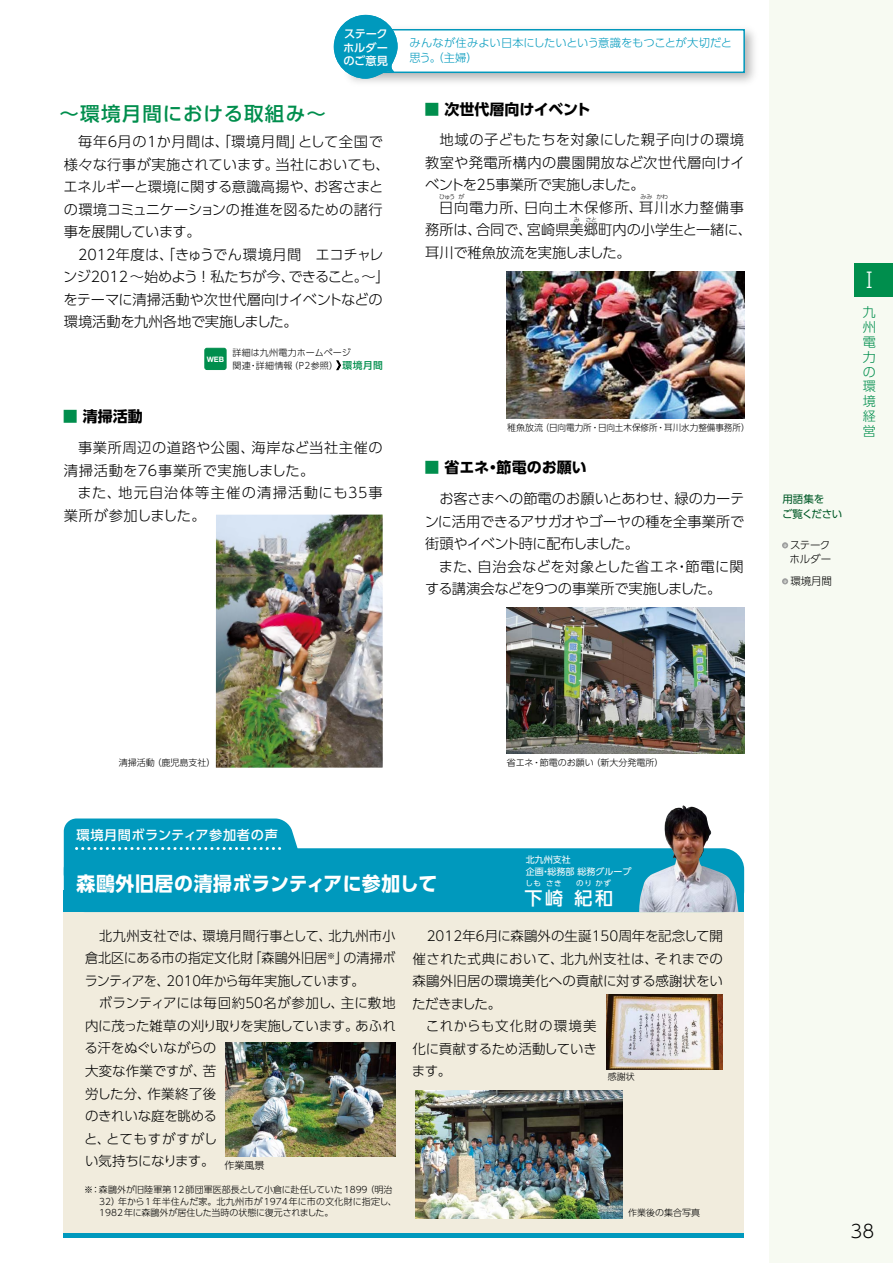
<style>
.page{position:relative;width:893px;height:1263px;background:#fff}
.page>*{position:absolute;margin:0;border:0;box-sizing:border-box;transform-origin:0 0}
.t1{font:300 21px "UD Shin Go Pro";color:#fff}
.t2{font:700 19.5px "UD Shin Go Pro";letter-spacing:.015em;color:#fff}
.t3{font:500 19.5px "UD Shin Go Pro";letter-spacing:.055em;color:#008e4d}
.t4{font:500 18px "UD Shin Go Pro";color:#fff}
.t5{font:300 18px "UD Shin Go Pro";color:#000}
.t6{font:700 15px "UD Shin Go Pro";color:#000}
.t7{font:300 14.25px/22.5px "UD Shin Go Pro";color:#000}
.t8{font:300 14.25px/22.5px "UD Shin Go Pro";letter-spacing:-.02em;color:#000}
.t9{font:300 14.25px/22.5px "UD Shin Go Pro";letter-spacing:.04em;color:#000}
.t10{font:300 14.25px/22.5px "UD Shin Go Pro";letter-spacing:.05em;color:#000}
.t11{font:300 13.5px/22.5px "UD Shin Go Pro";color:#000;text-align:justify}
.t12{font:300 13.5px "UD Shin Go Pro";letter-spacing:.035em;color:#000}
.t13{font:300 13.5px "UD Shin Go Pro";letter-spacing:-.02em;color:#000}
.t14{font:300 13.5px "UD Shin Go Pro";letter-spacing:.085em;color:#000}
.t15{font:500 13.2px "UD Shin Go Pro";letter-spacing:.035em;color:#fff}
.t16{font:300 13.05px/14.9px "UD Shin Go Pro";color:#008e4d;text-align:justify}
.t17{font:300 11.25px/15px "UD Shin Go Pro";letter-spacing:-.005em;color:#0099bd}
.t18{font:500 11.25px/13.5px "UD Shin Go Pro";letter-spacing:-.025em;color:#fff;text-align:justify}
.t19{font:300 10.5px/13.5px "UD Shin Go Pro";letter-spacing:-.025em;color:#000;text-align:right}
.t20{font:10.5px/15px "UD Shin Go Pro";letter-spacing:-.025em;color:#005927}
.t21{font:300 10.05px "UD Shin Go Pro";color:#000}
.t22{font:300 9px/11.2px "UD Shin Go Pro";color:#000}
.t23{font:300 9px/12.8px "UD Shin Go Pro";letter-spacing:.03em;color:#000}
.t24{font:9px/12px "UD Shin Go Pro";color:#fff}
.t25{font:7.5px "UD Shin Go Pro";letter-spacing:.09em;color:#fff}
.t26{font:700 7.5px "Helvetica Neue";color:#fff}
.t27{font:300 6px "UD Shin Go Pro";letter-spacing:-.095em;color:#000}
.s1{color:#008e4d}
.s2{font-weight:500;font-size:9.75px;color:#008e4d}
.s3{color:#9fa0a0}
</style>
<div class="page">
<img style="left:63px;top:0;width:830px;height:1263px">
<h2 class="t3" style="left:60px;top:98px;width:268px">～環境月間における取組み～</h2>
<p class="t18" style="left:343px;top:27px;width:46px">ステークホルダーのご意見</p>
<p class="t17" style="left:409px;top:35px;width:324px">みんなが住みよい日本にしたいという意識をもつことが大切だと思う。（主婦）</p>
<p class="t6" style="left:424px;top:97px;width:168px"><span class="s1">■</span> 次世代層向けイベント</p>
<p class="t7" style="left:64px;top:130px;width:328px;text-indent:15px">毎年６月の１か月間は、「環境月間」として全国で様々な行事が実施されています。当社においても、エネルギーと環境に関する意識高揚や、お客さまとの環境コミュニケーションの推進を図るための諸行事を展開しています。</p>
<p class="t8" style="left:63px;top:242px;width:328px;text-indent:15px">2012年度は、「きゅうでん環境月間　エコチャレンジ2012～始めよう ！私たちが今、できること。～」をテーマに清掃活動や次世代層向けイベントなどの環境活動を九州各地で実施しました。</p>
<p class="t6" style="left:63px;top:404px;width:81px"><span class="s1">■</span> 清掃活動</p>
<p class="t26" style="left:207px;top:355px;width:19px">WEB</p>
<p class="t23" style="left:232px;top:346px;width:152px">詳細は九州電力ホームページ<br>関連・詳細情報（P2参照）<span class="s2">環境月間</span></p>
<p class="t9" style="left:64px;top:436px;width:320px;text-indent:14px">事業所周辺の道路や公園、海岸など当社主催の清掃活動を76事業所で実施しました。</p>
<p class="t10" style="left:64px;top:481px;width:320px;text-indent:14px">また、地元自治体等主催の清掃活動にも35事業所が参加しました。</p>
<p class="t7" style="left:425px;top:128px;width:321px;text-align:justify;text-indent:14px">地域の子どもたちを対象にした親子向けの環境教室や発電所構内の農園開放など次世代層向けイベントを25事業所で実施しました。</p>
<p class="t7" style="left:425px;top:196px;width:328px;text-indent:14px">日向電力所、日向土木保修所、耳川水力整備事務所は、合同で、宮崎県美郷町内の小学生と一緒に、耳川で稚魚放流を実施しました。</p>
<p class="t27" style="left:439px;top:192px;width:27px">ひゅう が</p>
<p class="t27" style="left:640px;top:192px;width:29px">みみ かわ</p>
<p class="t27" style="left:574px;top:215px;width:25px">み　さと</p>
<p class="t22" style="left:507px;top:422px;width:244px">稚魚放流（日向電力所・日向土木保修所・耳川水力整備事務所）</p>
<p class="t6" style="left:424px;top:455px;width:164px"><span class="s1">■</span> 省エネ・節電のお願い</p>
<p class="t7" style="left:425px;top:487px;width:321px;text-align:justify;text-indent:15px">お客さまへの節電のお願いとあわせ、緑のカーテンに活用できるアサガオやゴーヤの種を全事業所で街頭やイベント時に配布しました。</p>
<p class="t7" style="left:425px;top:555px;width:320px;text-indent:14px">また、自治会などを対象とした省エネ・節電に関する講演会などを９つの事業所で実施しました。</p>
<h1 class="t1" style="left:859px;top:263px;width:14px">Ⅰ</h1>
<p class="t16" style="left:863px;top:304px;width:14px">九州電力の環境経営</p>
<p class="t20" style="left:782px;top:491px;width:62px">用語集を<br>ご覧ください</p>
<p class="t19" style="left:780px;top:538px;width:53px"><span class="s3">・</span>ステークホルダー</p>
<p class="t19" style="left:780px;top:574px;width:54px"><span class="s3">・</span>環境月間</p>
<p class="t22" style="left:119px;top:756px;width:98px">清掃活動（鹿児島支社）</p>
<p class="t15" style="left:77px;top:824px;width:203px">環境月間ボランティア参加者の声</p>
<h2 class="t2" style="left:77px;top:868px;width:362px">森鷗外旧居の清掃ボランティアに参加して</h2>
<p class="t22" style="left:507px;top:757px;width:158px">省エネ・節電のお願い（新大分発電所）</p>
<p class="t24" style="left:526px;top:853px;width:107px">北九州支社<br>企画・総務部 総務グループ</p>
<p class="t25" style="left:526px;top:877px;width:38px">しも さき</p>
<p class="t25" style="left:576px;top:877px;width:36px">のりかず</p>
<p class="t4" style="left:524px;top:884px;width:90px">下崎 紀和</p>
<p class="t11" style="left:85px;top:924px;width:312px;text-indent:15px">北九州支社では、環境月間行事として、北九州市小倉北区にある市の指定文化財「森鷗外旧居<sup>※</sup>」の清掃ボランティアを、2010年から毎年実施しています。</p>
<p class="t11" style="left:84px;top:991px;width:313px;text-align:left;text-indent:15px">ボランティアには毎回約50名が参加し、主に敷地内に茂った雑草の刈り取りを実施しています。あふれる汗をぬぐいながらの<br>大変な作業ですが、苦<br>労した分、作業終了後<br>のきれいな庭を眺める<br>と、とてもすがすがし<br>い気持ちになります。</p>
<p class="t21" style="left:225px;top:1156px;width:41px">作業風景</p>
<p class="t22" style="left:99px;top:1184px;width:299px;text-indent:-15px">※：森鷗外が旧陸軍第12師団軍医部長として小倉に赴任していた1899（明治<br>32）年から1年半住んだ家。北九州市が1974年に市の文化財に指定し、<br>1982年に森鷗外が居住した当時の状態に復元されました。</p>
<p class="t11" style="left:427px;top:924px;width:298px">2012年6月に森鷗外の生誕150周年を記念して開</p>
<p class="t12" style="left:412px;top:947px;width:312px">催された式典において、北九州支社は、それまでの</p>
<p class="t11" style="left:412px;top:969px;width:312px">森鷗外旧居の環境美化への貢献に対する感謝状をい</p>
<p class="t11" style="left:412px;top:992px;width:90px">ただきました。</p>
<p class="t14" style="left:426px;top:1015px;width:172px">これからも文化財の環境美</p>
<p class="t13" style="left:412px;top:1037px;width:186px">化に貢献するため活動していき</p>
<p class="t11" style="left:412px;top:1059px;width:41px">ます。</p>
<p class="t22" style="left:608px;top:1070px;width:28px">感謝状</p>
<p class="t22" style="left:628px;top:1207px;width:73px">作業後の集合写真</p>
<p class="t5" style="left:850px;top:1217px;width:25px">38</p>
</div>
